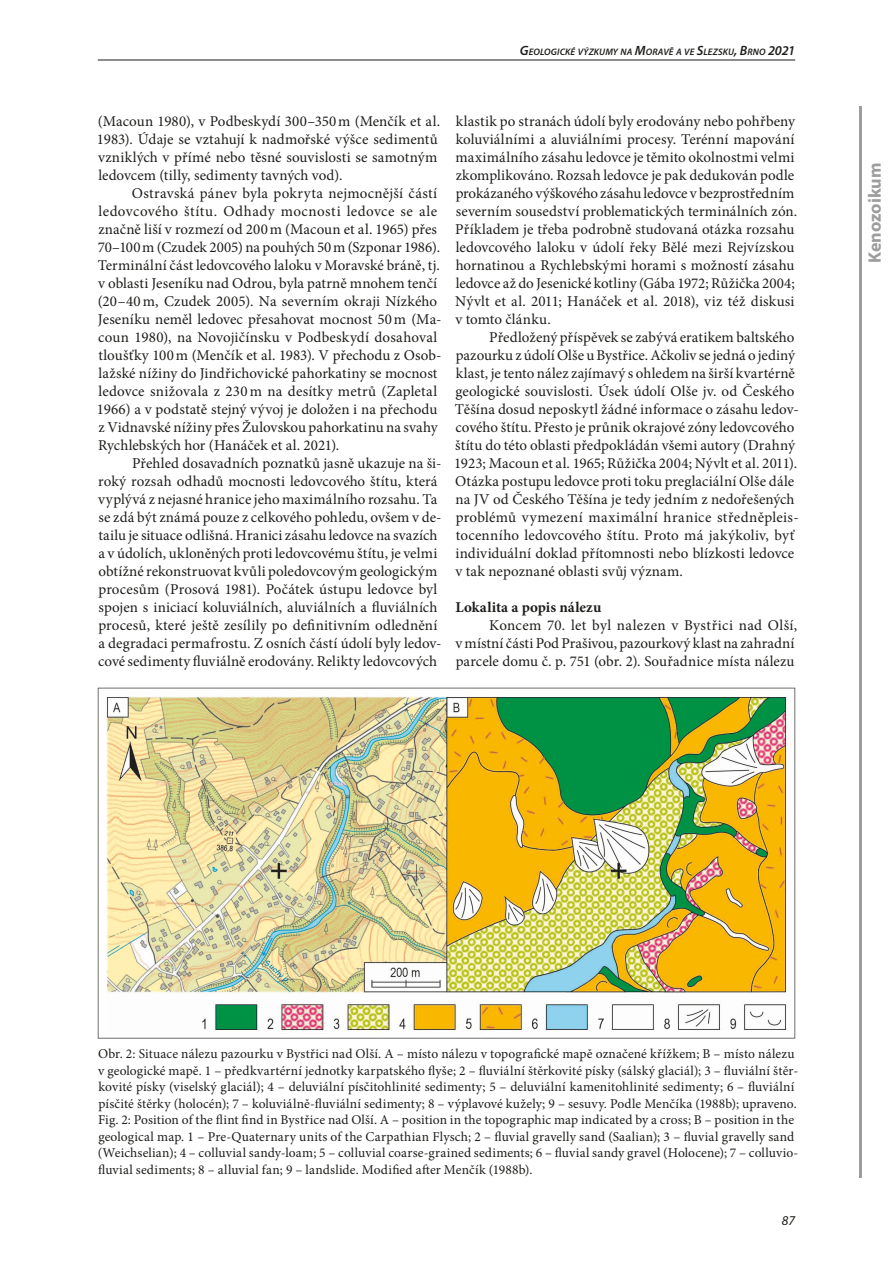
<style>
.page{position:relative;width:893px;height:1263px;background:#fff}
.page>*{position:absolute;margin:0;border:0;box-sizing:border-box;transform-origin:0 0}
.t1{font:700 18px "Myriad Pro";color:#9d9d9d}
.t2{font:15px/18px "Minion Pro";letter-spacing:.005em;color:#1d1d1b}
.t3{font:700 15px "Minion Pro";letter-spacing:.005em;color:#1d1d1b}
.t4{font:13.5px/16.5px "Minion Pro";letter-spacing:.01em;color:#1d1d1b}
.t5{font:italic 13.5px "Myriad Pro";color:#1d1d1b}
.t6{font:italic 600 9.45px "Myriad Pro";letter-spacing:.01em;color:#1d1d1b}
.s1{font-size:13.5px}
</style>
<div class="page">
<hr style="left:859px;top:106px;width:3px;height:1072px;background:#9d9d9d">
<hr style="left:98px;top:60px;width:697px;height:1px;background:#1d1d1b">
<img style="left:106px;top:696px;width:682px;height:337px">
<p class="t6" style="left:520px;top:46px;width:277px"><span class="s1">G</span>EOLOGICKÉ VÝZKUMY NA <span class="s1">M</span>ORAVĚ A VE <span class="s1">S</span>LEZSKU<span class="s1">, B</span>RNO <span class="s1">2021</span></p>
<p class="t2" style="left:97px;top:112px;width:345px">(Macoun 1980), v Podbeskydí 300–350m (Menčík et al.<br>1983). Údaje se vztahují k nadmořské výšce sedimentů vzniklých v přímé nebo těsné souvislosti se samotným ledovcem (tilly, sedimenty tavných vod).</p>
<p class="t2" style="left:97px;top:184px;width:346px;text-indent:35px">Ostravská pánev byla pokryta nejmocnější částí ledovcového štítu. Odhady mocnosti ledovce se ale značně liší v rozmezí od 200m (Macoun et al. 1965) přes 70–100m (Czudek 2005) na pouhých 50m (Szponar 1986).<br>Terminální část ledovcového laloku v Moravské bráně, tj. v oblasti Jeseníku nad Odrou, byla patrně mnohem tenčí (20–40 m, Czudek 2005). Na severním okraji Nízkého Jeseníku neměl ledovec přesahovat mocnost 50m (Ma&shy;coun 1980), na Novojičínsku v Podbeskydí dosahoval tloušťky 100m (Menčík et al. 1983). V přechodu z Osob&shy;lažské nížiny do Jindřichovické pahorkatiny se mocnost ledovce snižovala z 230 m na desítky metrů (Zapletal 1966) a v podstatě stejný vývoj je doložen i na přechodu z Vidnavské nížiny přes Žulovskou pahorkatinu na svahy Rychlebských hor (Hanáček et al. 2021).</p>
<p class="t2" style="left:98px;top:454px;width:345px;text-indent:34px">Přehled dosavadních poznatků jasně ukazuje na ši&shy;roký rozsah odhadů mocnosti ledovcového štítu, která vyplývá z nejasné hranice jeho maximálního rozsahu. Ta se zdá být známá pouze z celkového pohledu, ovšem v de&shy;tailu je situace odlišná. Hranici zásahu ledovce na svazích a v údolích, ukloněných proti ledovcovému štítu, je velmi obtížné rekonstruovat kvůli poledovcovým geologickým procesům (Prosová 1981). Počátek ústupu ledovce byl spojen s iniciací koluviálních, aluviálních a fluviálních procesů, které ještě zesílily po definitivním odlednění a degradaci permafrostu. Z osních částí údolí byly ledov&shy;cové sedimenty fluviálně erodovány. Relikty ledovcových</p>
<p class="t2" style="left:455px;top:112px;width:344px">klastik po stranách údolí byly erodovány nebo pohřbeny koluviálními a aluviálními procesy. Terénní mapování maximálního zásahu ledovce je těmito okolnostmi velmi zkomplikováno. Rozsah ledovce je pak dedukován podle prokázaného výškového zásahu ledovce v bezprostředním severním sousedství problematických terminálních zón.<br>Příkladem je třeba podrobně studovaná otázka rozsahu ledovcového laloku v údolí řeky Bělé mezi Rejvízskou hornatinou a Rychlebskými horami s možností zásahu ledovce až do Jesenické kotliny (Gába 1972; Růžička 2004; Nývlt et al. 2011; Hanáček et al. 2018), viz též diskusi v tomto článku.</p>
<p class="t2" style="left:454px;top:328px;width:346px;text-indent:35px">Předložený příspěvek se zabývá eratikem baltského pazourku z údolí Olše u Bystřice. Ačkoliv se jedná o jediný klast, je tento nález zajímavý s ohledem na širší kvartérně geologické souvislosti. Úsek údolí Olše jv. od Českého Těšína dosud neposkytl žádné informace o zásahu ledov&shy;cového štítu. Přesto je průnik okrajové zóny ledovcového štítu do této oblasti předpokládán všemi autory (Drahný 1923; Macoun et al. 1965; Růžička 2004; Nývlt et al. 2011).<br>Otázka postupu ledovce proti toku preglaciální Olše dále na JV od Českého Těšína je tedy jedním z nedořešených problémů vymezení maximální hranice středněpleis&shy;tocenního ledovcového štítu. Proto má jakýkoliv, byť individuální doklad přítomnosti nebo blízkosti ledovce v tak nepoznané oblasti svůj význam.</p>
<p class="t3" style="left:455px;top:597px;width:147px">Lokalita a popis nálezu</p>
<p class="t2" style="left:455px;top:616px;width:343px;text-indent:34px">Koncem 70. let byl nalezen v Bystřici nad Olší, v místní části Pod Prašivou, pazourkový klast na zahradní parcele domu č. p. 751 (obr. 2). Souřadnice místa nálezu</p>
<p class="t1" style="left:863px;top:263px;width:102px;rotate:-90deg">Kenozoikum</p>
<p class="t4" style="left:98px;top:1046px;width:702px">Obr. 2: Situace nálezu pazourku v Bystřici nad Olší. A – místo nálezu v topografické mapě označené křížkem; B – místo nálezu v geologické mapě. 1 – předkvartérní jednotky karpatského flyše; 2 – fluviální štěrkovité písky (sálský glaciál); 3 – fluviální štěr&shy;kovité písky (viselský glaciál); 4 – deluviální písčitohlinité sedimenty; 5 – deluviální kamenitohlinité sedimenty; 6 – fluviální písčité štěrky (holocén); 7 – koluviálně-fluviální sedimenty; 8 – výplavové kužely; 9 – sesuvy. Podle Menčíka (1988b); upraveno.<br>Fig. 2: Position of the flint find in Bystřice nad Olší. A – position in the topographic map indicated by a cross; B – position in the geological map. 1 – Pre-Quaternary units of the Carpathian Flysch; 2 – fluvial gravelly sand (Saalian); 3 – fluvial gravelly sand (Weichselian); 4 – colluvial sandy-loam; 5 – colluvial coarse-grained sediments; 6 – fluvial sandy gravel (Holocene); 7 – colluvio&shy;fluvial sediments; 8 – alluvial fan; 9 – landslide. Modified after Menčík (1988b).</p>
<p class="t5" style="left:782px;top:1212px;width:15px">87</p>
</div>
